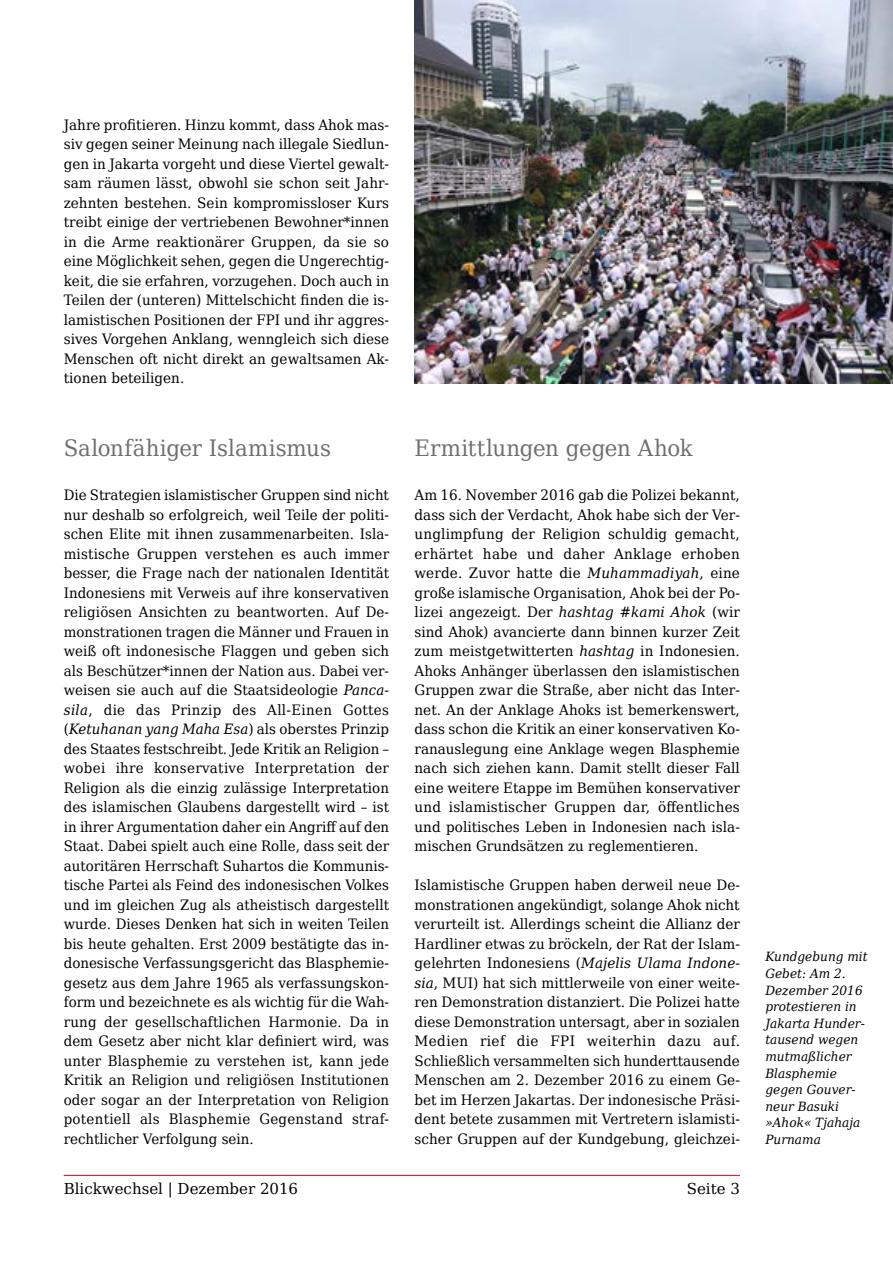
<style>
.page{position:relative;width:893px;height:1263px;background:#fff}
.page>*{position:absolute;margin:0;border:0;box-sizing:border-box;transform-origin:0 0}
.t1{font:22.5px "DejaVu Serif";letter-spacing:-.005em;color:#706f6f;scale:.95 1}
.t2{font:15px "DejaVu Serif";color:#000}
.t3{font:14.25px/19.5px "DejaVu Serif";color:#000;text-align:justify;scale:.95 1}
.t4{font:14.25px/19.5px "DejaVu Serif";color:#000;text-align:justify;scale:.94 1}
.t5{font:italic 12.75px/16.5px "DejaVu Serif";color:#000;scale:.95 1}
.s1{font-style:italic}
</style>
<div class="page">
<hr style="left:64px;top:1175px;width:676px;height:1px;background:#e3051b">
<img style="left:415px;top:0;width:478px;height:383px">
<p class="t3" style="left:64px;top:115px;width:344px">Jahre profitieren. Hinzu kommt, dass Ahok mas&shy;siv gegen seiner Meinung nach illegale Siedlun&shy;gen in Jakarta vorgeht und diese Viertel gewalt&shy;sam räumen lässt, obwohl sie schon seit Jahr&shy;zehnten bestehen. Sein kompromissloser Kurs treibt einige der vertriebenen Bewohner*innen in die Arme reaktionärer Gruppen, da sie so eine Möglichkeit sehen, gegen die Ungerechtig&shy;keit, die sie erfahren, vorzugehen. Doch auch in Teilen der (unteren) Mittelschicht finden die is&shy;lamistischen Positionen der FPI und ihr aggres&shy;sives Vorgehen Anklang, wenngleich sich diese Menschen oft nicht direkt an gewaltsamen Ak&shy;tionen beteiligen.</p>
<h1 class="t1" style="left:64px;top:431px;width:283px">Salonfähiger Islamismus</h1>
<p class="t4" style="left:64px;top:485px;width:348px">Die Strategien islamistischer Gruppen sind nicht nur deshalb so erfolgreich, weil Teile der politi&shy;schen Elite mit ihnen zusammenarbeiten. Isla&shy;mistische Gruppen verstehen es auch immer besser, die Frage nach der nationalen Identität Indonesiens mit Verweis auf ihre konservativen religiösen Ansichten zu beantworten. Auf De&shy;monstrationen tragen die Männer und Frauen in weiß oft indonesische Flaggen und geben sich als Beschützer*innen der Nation aus. Dabei ver&shy;weisen sie auch auf die Staatsideologie <span class="s1">Panca&shy;sila</span>, die das Prinzip des All-Einen Gottes (<span class="s1">Ketuhanan yang Maha Esa</span>) als oberstes Prinzip des Staates festschreibt. Jede Kritik an Religion – wobei ihre konservative Interpretation der Religion als die einzig zulässige Interpretation des islamischen Glaubens dargestellt wird – ist in ihrer Argumentation daher ein Angriff auf den Staat. Dabei spielt auch eine Rolle, dass seit der autoritären Herrschaft Suhartos die Kommunis&shy;tische Partei als Feind des indonesischen Volkes und im gleichen Zug als atheistisch dargestellt wurde. Dieses Denken hat sich in weiten Teilen bis heute gehalten. Erst 2009 bestätigte das in&shy;donesische Verfassungsgericht das Blasphemie&shy;gesetz aus dem Jahre 1965 als verfassungskon&shy;form und bezeichnete es als wichtig für die Wah&shy;rung der gesellschaftlichen Harmonie. Da in dem Gesetz aber nicht klar definiert wird, was unter Blasphemie zu verstehen ist, kann jede Kritik an Religion und religiösen Institutionen oder sogar an der Interpretation von Religion potentiell als Blasphemie Gegenstand straf&shy;rechtlicher Verfolgung sein.</p>
<h1 class="t1" style="left:415px;top:431px;width:294px">Ermittlungen gegen Ahok</h1>
<p class="t3" style="left:415px;top:485px;width:344px">Am 16. November 2016 gab die Polizei bekannt, dass sich der Verdacht, Ahok habe sich der Ver&shy;unglimpfung der Religion schuldig gemacht, erhärtet habe und daher Anklage erhoben werde. Zuvor hatte die <span class="s1">Muhammadiyah</span>, eine große islamische Organisation, Ahok bei der Po&shy;lizei angezeigt. Der <span class="s1">hashtag</span> #<span class="s1">kami Ahok</span> (wir sind Ahok) avancierte dann binnen kurzer Zeit zum meistgetwitterten <span class="s1">hashtag</span> in Indonesien.<br>Ahoks Anhänger überlassen den islamistischen Gruppen zwar die Straße, aber nicht das Inter&shy;net. An der Anklage Ahoks ist bemerkenswert, dass schon die Kritik an einer konservativen Ko&shy;ranauslegung eine Anklage wegen Blasphemie nach sich ziehen kann. Damit stellt dieser Fall eine weitere Etappe im Bemühen konservativer und islamistischer Gruppen dar, öffentliches und politisches Leben in Indonesien nach isla&shy;mischen Grundsätzen zu reglementieren.</p>
<p class="t3" style="left:415px;top:875px;width:344px">Islamistische Gruppen haben derweil neue De&shy;monstrationen angekündigt, solange Ahok nicht verurteilt ist. Allerdings scheint die Allianz der Hardliner etwas zu bröckeln, der Rat der Islam&shy;gelehrten Indonesiens (<span class="s1">Majelis Ulama Indone&shy;sia</span>, MUI) hat sich mittlerweile von einer weite&shy;ren Demonstration distanziert. Die Polizei hatte diese Demonstration untersagt, aber in sozialen Medien rief die FPI weiterhin dazu auf.<br>Schließlich versammelten sich hunderttausende Menschen am 2. Dezember 2016 zu einem Ge&shy;bet im Herzen Jakartas. Der indonesische Präsi&shy;dent betete zusammen mit Vertretern islamisti&shy;scher Gruppen auf der Kundgebung, gleichzei-</p>
<p class="t2" style="left:64px;top:1177px;width:236px">Blickwechsel | Dezember 2016</p>
<p class="t2" style="left:687px;top:1177px;width:55px">Seite 3</p>
<p class="t5" style="left:765px;top:948px;width:109px">Kundgebung mit<br>Gebet: Am 2.<br>Dezember 2016 protestieren in<br>Jakarta Hunder&shy;tausend wegen mutmaßlicher<br>Blasphemie gegen Gouver&shy;neur Basuki »Ahok« Tjahaja<br>Purnama</p>
</div>
